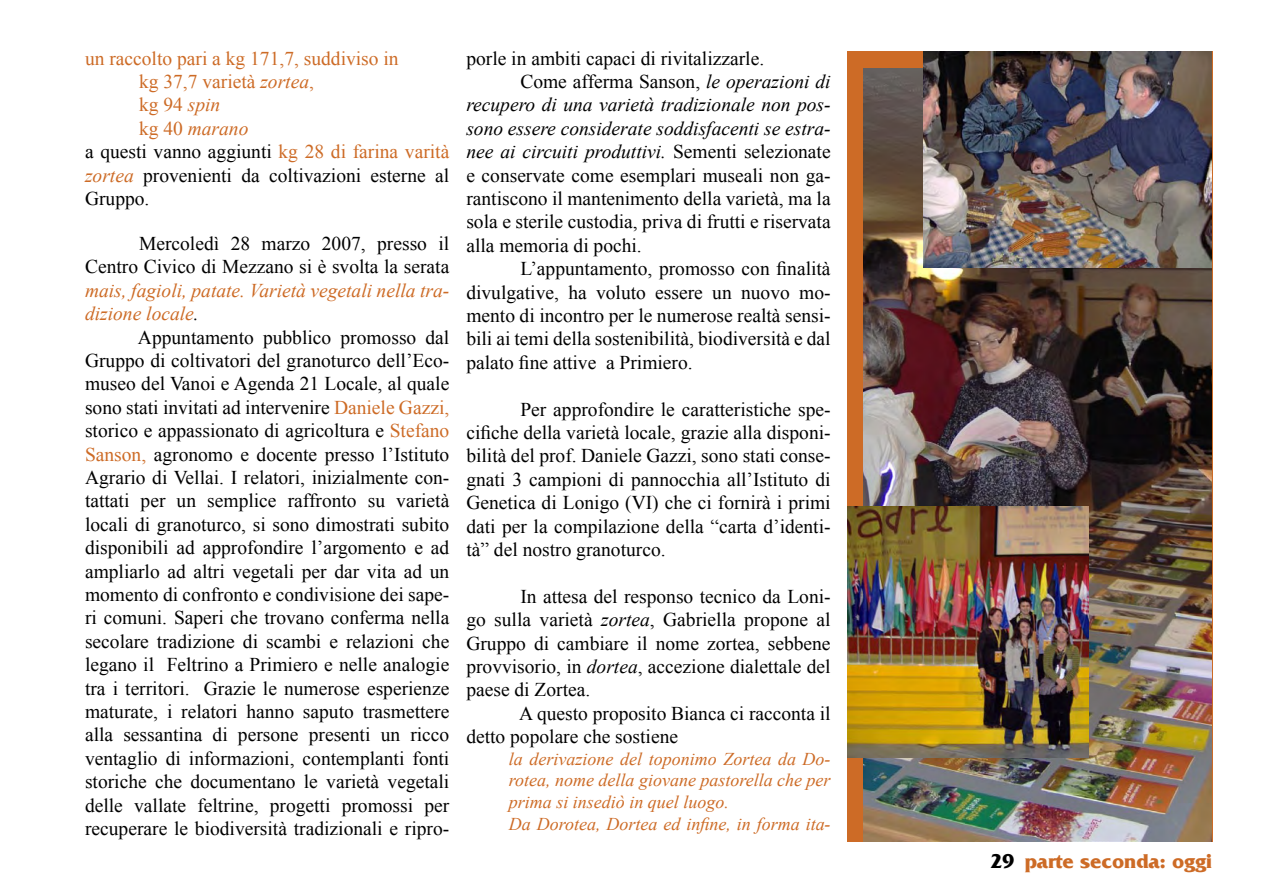
<style>
.page{position:relative;width:1263px;height:893px;background:#fff}
.page>*{position:absolute;margin:0;border:0;box-sizing:border-box;transform-origin:0 0}
.t1{font:21px "France";color:#cd6b26}
.t2{font:19.5px/23.4px "Times New Roman";color:#000;text-align:justify}
.t3{font:italic 19.5px "Times New Roman";color:#000}
.t4{font:italic 19.5px/23.4px "Times New Roman";color:#cd6b26}
.t5{font:19.5px "Times New Roman";color:#cd6b26}
.t6{font:italic 18px/21.6px "Times New Roman";color:#cd6b26}
.s1{font-style:italic}
.s2{font-style:normal}
.s3{color:#cd6b26}
.s4{font-style:italic;color:#cd6b26}
.s5{color:#000}
</style>
<div class="page">
<div style="left:848px;top:51px;width:365px;height:791px;background:#cd6b26"></div>
<img style="left:863px;top:68px;width:349px;height:774px">
<img style="left:848px;top:506px;width:241px;height:252px">
<img style="left:924px;top:51px;width:288px;height:216px">
<p class="t5" style="left:85px;top:47px;width:315px">un raccolto pari a kg 171,7, suddiviso in</p>
<p class="t5" style="left:139px;top:70px;width:176px">kg 37,7 varietà <span class="s1">zortea</span>,</p>
<p class="t5" style="left:139px;top:94px;width:83px">kg 94 <span class="s1">spin</span></p>
<p class="t4" style="left:139px;top:116px;width:111px"><span class="s2">kg 40</span> marano</p>
<p class="t2" style="left:85px;top:140px;width:366px">a questi vanno aggiunti <span class="s3">kg 28 di farina varità</span></p>
<p class="t2" style="left:85px;top:163px;width:366px"><span class="s4">zortea</span> provenienti da coltivazioni esterne al</p>
<p class="t2" style="left:85px;top:186px;width:66px">Gruppo.</p>
<p class="t2" style="left:85px;top:231px;width:366px;text-align:right">Mercoledì 28 marzo 2007, presso il<br>Centro Civico di Mezzano si è svolta la serata</p>
<p class="t4" style="left:85px;top:278px;width:366px">mais, fagioli, patate. Varietà vegetali nella tra&shy;dizione locale<span class="s5">.</span></p>
<p class="t2" style="left:85px;top:325px;width:366px;text-indent:53px">Appuntamento pubblico promosso dal Gruppo di coltivatori del granoturco dell’Eco&shy;museo del Vanoi e Agenda 21 Locale, al quale sono stati invitati ad intervenire <span class="s3">Daniele Gazzi, </span>storico e appassionato di agricoltura e <span class="s3">Stefano Sanson,</span> agronomo e docente presso l’Istituto Agrario di Vellai. I relatori, inizialmente con&shy;tattati per un semplice raffronto su varietà locali di granoturco, si sono dimostrati subito disponibili ad approfondire l’argomento e ad ampliarlo ad altri vegetali per dar vita ad un momento di confronto e condivisione dei sape&shy;ri comuni. Saperi che trovano conferma nella secolare tradizione di scambi e relazioni che legano il Feltrino a Primiero e nelle analogie tra i territori. Grazie le numerose esperienze maturate, i relatori hanno saputo trasmettere alla sessantina di persone presenti un ricco ventaglio di informazioni, contemplanti fonti storiche che documentano le varietà vegetali delle vallate feltrine, progetti promossi per recuperare le biodiversità tradizionali e ripro-</p>
<p class="t2" style="left:466px;top:46px;width:299px">porle in ambiti capaci di rivitalizzarle.</p>
<p class="t2" style="left:520px;top:69px;width:312px">Come afferma Sanson, <span class="s1">le operazioni di</span></p>
<p class="t3" style="left:466px;top:94px;width:366px">recupero di una varietà tradizionale non pos-</p>
<p class="t3" style="left:466px;top:117px;width:366px">sono essere considerate soddisfacenti se estra-</p>
<p class="t3" style="left:466px;top:140px;width:366px">nee ai circuiti produttivi. <span class="s2">Sementi selezionate</span></p>
<p class="t2" style="left:466px;top:163px;width:366px">e conservate come esemplari museali non ga-</p>
<p class="t2" style="left:466px;top:186px;width:366px">rantiscono il mantenimento della varietà, ma la</p>
<p class="t2" style="left:466px;top:210px;width:366px">sola e sterile custodia, priva di frutti e riservata</p>
<p class="t2" style="left:466px;top:233px;width:177px">alla memoria di pochi.</p>
<p class="t2" style="left:520px;top:257px;width:312px">L’appuntamento, promosso con finalità</p>
<p class="t2" style="left:466px;top:280px;width:366px">divulgative, ha voluto essere un nuovo mo-</p>
<p class="t2" style="left:466px;top:303px;width:366px">mento di incontro per le numerose realtà sensi-</p>
<p class="t2" style="left:466px;top:327px;width:366px">bili ai temi della sostenibilità, biodiversità e dal</p>
<p class="t2" style="left:466px;top:350px;width:228px">palato fine attive a Primiero.</p>
<p class="t2" style="left:466px;top:397px;width:366px;text-indent:54px">Per approfondire le caratteristiche spe&shy;cifiche della varietà locale, grazie alla disponi&shy;bilità del prof. Daniele Gazzi, sono stati conse&shy;gnati 3 campioni di pannocchia all’Istituto di Genetica di Lonigo (VI) che ci fornirà i primi dati per la compilazione della “carta d’identi&shy;tà” del nostro granoturco.</p>
<p class="t2" style="left:466px;top:584px;width:366px;text-indent:54px">In attesa del responso tecnico da Loni&shy;go sulla varietà <span class="s1">zortea</span>, Gabriella propone al Gruppo di cambiare il nome zortea, sebbene provvisorio, in <span class="s1">dortea</span>, accezione dialettale del paese di Zortea.</p>
<p class="t2" style="left:466px;top:701px;width:366px;text-indent:53px">A questo proposito Bianca ci racconta il detto popolare che sostiene</p>
<p class="t6" style="left:509px;top:748px;width:323px">la derivazione del toponimo Zortea da Do&shy;rotea, nome della giovane pastorella che per prima si insediò in quel luogo.<br>Da Dorotea, Dortea ed infine, in forma ita-</p>
<p class="t1" style="left:991px;top:849px;width:223px"><span class="s5">29</span> parte seconda: oggi</p>
</div>
